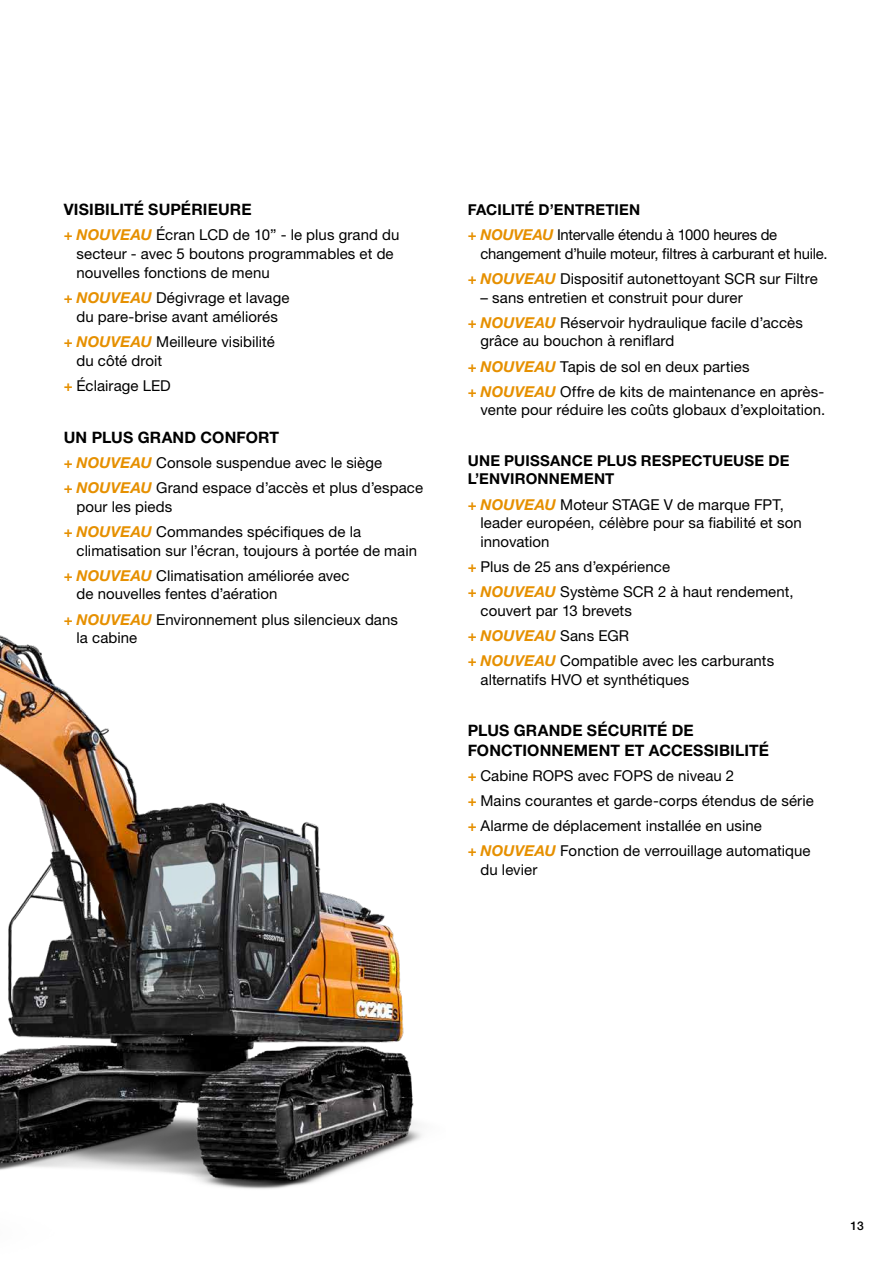
<style>
.page{position:relative;width:893px;height:1263px;background:#fff}
.page>*{position:absolute;margin:0;border:0;box-sizing:border-box;transform-origin:0 0}
.t1{font:700 15.75px/19.5px "Helvetica Neue LT Pro";letter-spacing:.01em;color:#000}
.t2{font:15px/25.2px "Helvetica Neue LT Pro";letter-spacing:.005em;color:#000}
.t3{font:15px/25.2px "Helvetica Neue LT Pro";letter-spacing:-.015em;color:#000}
.t4{font:700 15px/18.8px "Helvetica Neue LT Pro";letter-spacing:.01em;color:#000}
.t5{font:500 12px "Helvetica Neue LT Pro";color:#000}
.s1{font-weight:700;color:#e69000}
.s2{font-weight:700;font-style:italic;color:#e69000}
.s3{font-weight:700}
</style>
<div class="page">
<img style="left:0;top:635px;width:422px;height:554px">
<p class="t1" style="left:64px;top:200px;width:189px">VISIBILITÉ SUPÉRIEURE</p>
<p class="t2" style="left:77px;top:226px;width:324px;line-height:18.8px;text-indent:-13px"><span class="s1">+</span> <span class="s2">NOUVEAU</span> Écran LCD de 10” - le plus grand du secteur - avec 5 boutons programmables et de nouvelles fonctions de menu</p>
<p class="t2" style="left:64px;top:288px;width:227px;line-height:18.8px;text-align:center"><span class="s1">+</span> <span class="s2">NOUVEAU</span> Dégivrage et lavage du pare-brise avant améliorés</p>
<p class="t2" style="left:77px;top:332px;width:200px;line-height:18.8px;text-indent:-13px"><span class="s1">+</span> <span class="s2">NOUVEAU</span> Meilleure visibilité du côté droit</p>
<p class="t2" style="left:64px;top:373px;width:109px"><span class="s1">+</span> Éclairage LED</p>
<p class="t1" style="left:64px;top:427px;width:217px">UN PLUS GRAND CONFORT</p>
<p class="t2" style="left:64px;top:450px;width:361px"><span class="s1">+</span> <span class="s2">NOUVEAU</span> Console suspendue avec le siège<br><span class="s1">+</span> <span class="s2">NOUVEAU</span> Grand espace d’accès et plus d’espace</p>
<p class="t2" style="left:64px;top:493px;width:299px;text-indent:13px">pour les pieds<br><span class="s1">+</span> <span class="s2">NOUVEAU</span> Commandes spécifiques de la</p>
<p class="t2" style="left:64px;top:537px;width:355px;text-indent:13px">climatisation sur l’écran, toujours à portée de main <span class="s1">+</span> <span class="s2">NOUVEAU</span> Climatisation améliorée avec</p>
<p class="t2" style="left:64px;top:581px;width:336px;text-indent:13px">de nouvelles fentes d’aération<br><span class="s1">+</span> <span class="s2">NOUVEAU</span> Environnement plus silencieux dans</p>
<p class="t2" style="left:77px;top:625px;width:62px">la cabine</p>
<p class="t3" style="left:468px;top:197px;width:311px"><span class="s3">FACILITÉ D’ENTRETIEN<br></span><span class="s1">+</span> <span class="s2">NOUVEAU</span> Intervalle étendu à 1000 heures de</p>
<p class="t2" style="left:468px;top:241px;width:361px;text-indent:13px">changement d’huile moteur, fi ltres à carburant et huile. <span class="s1">+</span> <span class="s2">NOUVEAU</span> Dispositif autonettoyant SCR sur Filtre</p>
<p class="t2" style="left:468px;top:284px;width:337px;text-indent:13px">– sans entretien et construit pour durer<br><span class="s1">+</span> <span class="s2">NOUVEAU</span> Réservoir hydraulique facile d’accès</p>
<p class="t2" style="left:468px;top:328px;width:358px;text-indent:13px">grâce au bouchon à reniflard<br><span class="s1">+</span> <span class="s2">NOUVEAU</span> Tapis de sol en deux parties<br><span class="s1">+</span> <span class="s2">NOUVEAU</span> Offre de kits de maintenance en après-</p>
<p class="t2" style="left:480px;top:397px;width:346px">vente pour réduire les coûts globaux d’exploitation.</p>
<p class="t4" style="left:468px;top:451px;width:323px">UNE PUISSANCE PLUS RESPECTUEUSE DE<br>L’ENVIRONNEMENT</p>
<p class="t2" style="left:480px;top:495px;width:323px;line-height:18.8px;text-indent:-13px"><span class="s1">+</span> <span class="s2">NOUVEAU</span> Moteur STAGE V de marque FPT, leader européen, célèbre pour sa fiabilité et son innovation</p>
<p class="t2" style="left:468px;top:554px;width:328px"><span class="s1">+</span> Plus de 25 ans d’expérience<br><span class="s1">+</span> <span class="s2">NOUVEAU</span> Système SCR 2 à haut rendement,</p>
<p class="t2" style="left:468px;top:598px;width:308px;text-indent:13px">couvert par 13 brevets<br><span class="s1">+</span> <span class="s2">NOUVEAU</span> Sans EGR<br><span class="s1">+</span> <span class="s2">NOUVEAU</span> Compatible avec les carburants</p>
<p class="t2" style="left:480px;top:667px;width:210px">alternatifs HVO et synthétiques</p>
<p class="t1" style="left:468px;top:720px;width:303px">PLUS GRANDE SÉCURITÉ DE<br>FONCTIONNEMENT ET ACCESSIBILITÉ</p>
<p class="t2" style="left:468px;top:763px;width:348px"><span class="s1">+</span> Cabine ROPS avec FOPS de niveau 2<br><span class="s1">+</span> Mains courantes et garde-corps étendus de série <span class="s1">+</span> Alarme de déplacement installée en usine<br><span class="s1">+</span> <span class="s2">NOUVEAU</span> Fonction de verrouillage automatique</p>
<p class="t2" style="left:480px;top:857px;width:58px">du levier</p>
<p class="t5" style="left:850px;top:1218px;width:15px">13</p>
</div>
